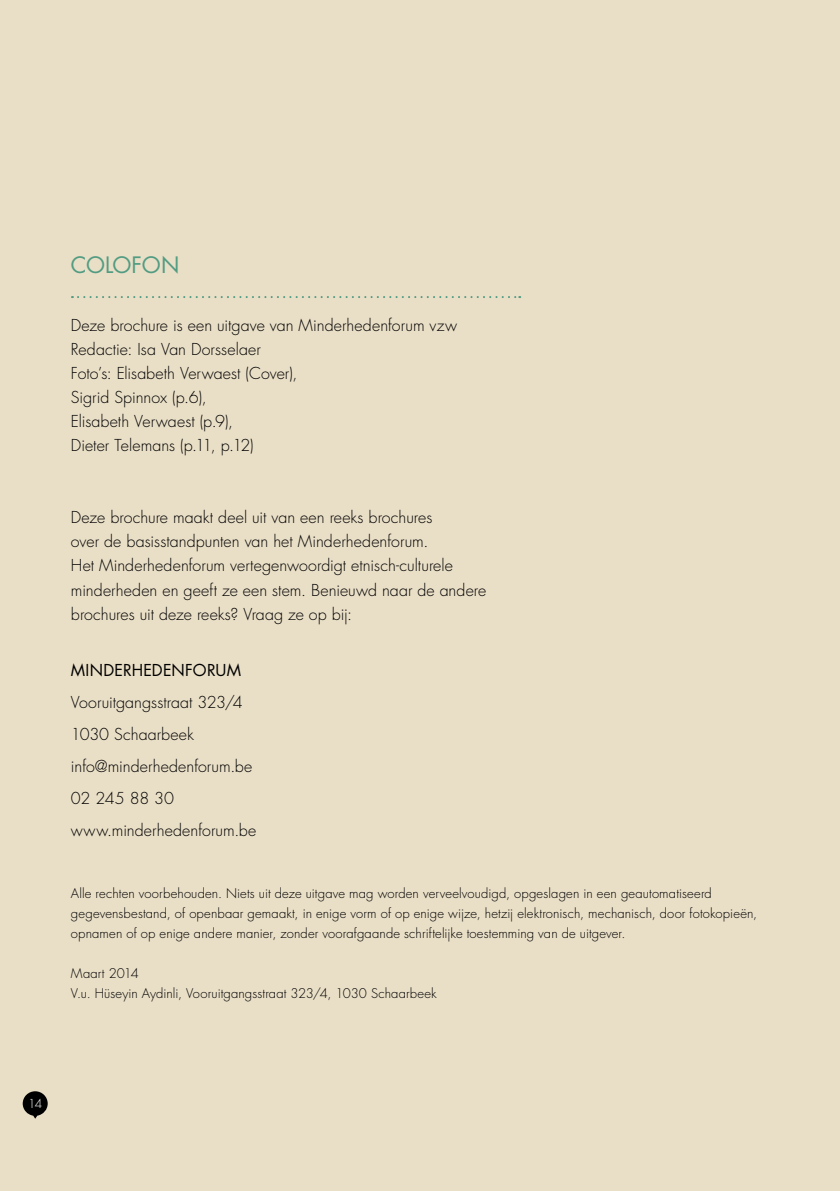
<style>
.page{position:relative;width:840px;height:1191px;background:#fff}
.page>*{position:absolute;margin:0;border:0;box-sizing:border-box;transform-origin:0 0}
.t1{font:22px "Futura Std";letter-spacing:-.005em;color:#519c82}
.t2{font:300 16px/24px "Futura Std";letter-spacing:.005em;color:#000}
.t3{font:16px "Futura Std";letter-spacing:.015em;color:#000}
.t4{font:300 13px/20px "Futura Std";letter-spacing:.01em;color:#000}
.t5{font:300 12px "Futura Std";color:#fff}
</style>
<div class="page">
<div style="left:0;top:0;width:839px;height:1191px;background:#e9dec6"></div>
<svg style="left:23px;top:1091px;width:25px;height:27px"></svg>
<svg style="left:72px;top:296px;width:448px;height:2px"></svg>
<h1 class="t1" style="left:71px;top:251px;width:110px">COLOFON</h1>
<p class="t2" style="left:71px;top:314px;width:387px">Deze brochure is een uitgave van Minderhedenforum vzw Redactie: Isa Van Dorsselaer<br>Foto’s: Elisabeth Verwaest (Cover),<br>Sigrid Spinnox (p.6),<br>Elisabeth Verwaest (p.9),<br>Dieter Telemans (p.11, p.12)</p>
<p class="t2" style="left:71px;top:506px;width:416px">Deze brochure maakt deel uit van een reeks brochures<br>over de basisstandpunten van het Minderhedenforum.<br>Het Minderhedenforum vertegenwoordigt etnisch-culturele minderheden en geeft ze een stem. Benieuwd naar de andere brochures uit deze reeks? Vraag ze op bij:</p>
<p class="t3" style="left:71px;top:659px;width:171px">MINDERHEDENFORUM</p>
<p class="t2" style="left:71px;top:686px;width:187px;line-height:32px">Vooruitgangsstraat 323/4<br>1030 Schaarbeek info@minderhedenforum.be<br>02 245 88 30 www.minderhedenforum.be</p>
<p class="t4" style="left:71px;top:883px;width:687px">Alle rechten voorbehouden. Niets uit deze uitgave mag worden verveelvoudigd, opgeslagen in een geautomatiseerd gegevensbestand, of openbaar gemaakt, in enige vorm of op enige wijze, hetzij elektronisch, mechanisch, door fotokopieën, opnamen of op enige andere manier, zonder voorafgaande schriftelijke toestemming van de uitgever.</p>
<p class="t4" style="left:71px;top:963px;width:367px">Maart 2014<br>V.u. Hüseyin Aydinli, Vooruitgangsstraat 323/4, 1030 Schaarbeek</p>
<p class="t5" style="left:28px;top:1096px;width:16px">14</p>
</div>
